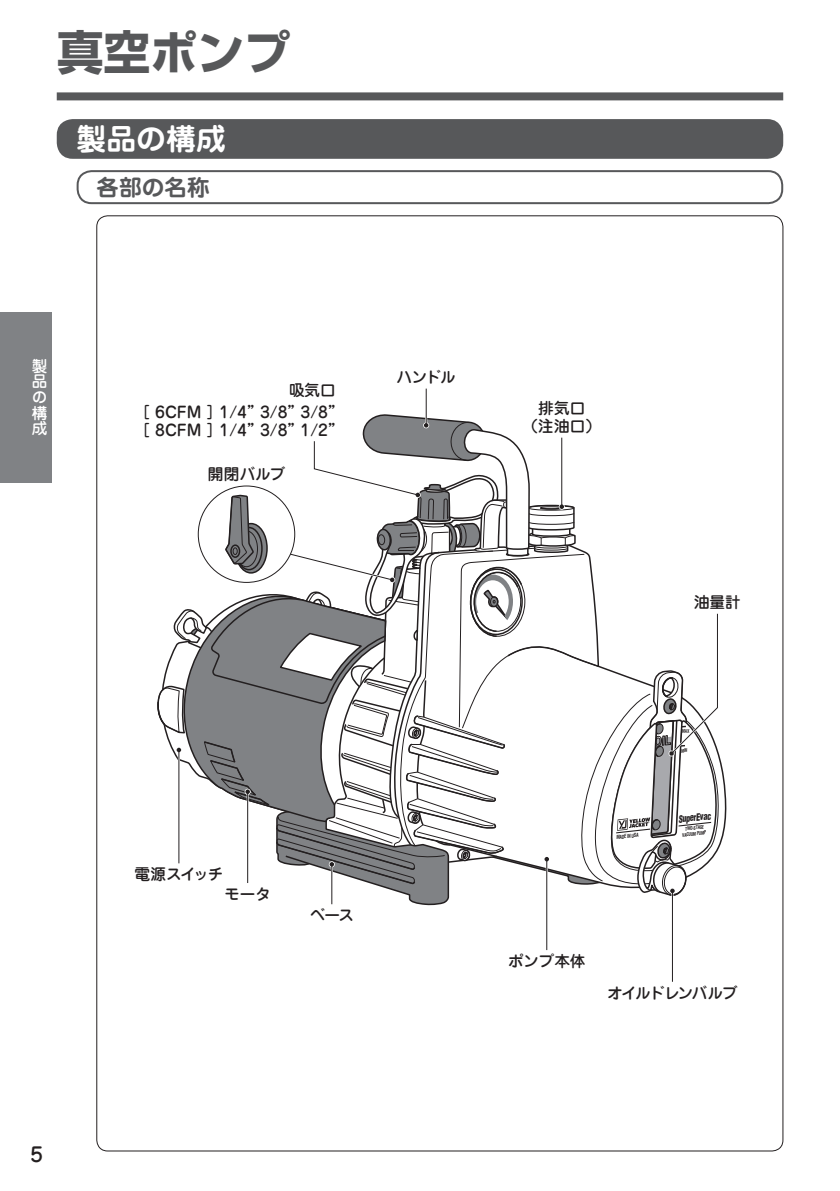
<style>
.page{position:relative;width:840px;height:1191px;background:#fff}
.page>*{position:absolute;margin:0;border:0;box-sizing:border-box;transform-origin:0 0}
.t1{font:700 46.8px "Shin Go Pro";color:#57585a}
.t2{font:700 29.8px "Jun 501 Pro";color:#fff}
.t3{font:700 22.6px "Jun 501 Pro";color:#57585a}
.t4{font:500 19.8px "Jun 34 Pro";color:#231f20}
.t5{font:500 15.6px/18px "Jun 34 Pro";color:#231f20;text-align:center}
.t6{font:500 15.6px "Jun 34 Pro";letter-spacing:-.09em;color:#231f20}
.t7{font:500 15.6px/15.6px "Jun 34 Pro";color:#fff;text-align:justify}
.t8{font:italic 900 condensed 9.8px "Helvetica LT Std";color:#231f20;scale:.82 1}
.t9{font:italic 700 condensed 5.2px "Helvetica LT Std";color:#231f20;scale:.82 1}
.t10{font:italic 700 condensed 5px "Helvetica LT Std";color:#231f20;scale:.82 1}
</style>
<div class="page">
<div style="left:57px;top:92px;width:725px;height:8px;background:#57585a"></div>
<div style="left:57px;top:119px;width:725px;height:40px;background:#57585a;border-radius:16px"></div>
<hr style="left:671px;top:891px;width:1px;height:90px;background:#231f20">
<hr style="left:546px;top:859px;width:1px;height:91px;background:#231f20">
<hr style="left:425px;top:388px;width:1px;height:37px;background:#231f20">
<div style="left:77px;top:170px;width:705px;height:34px;border:2px solid #57585a;border-radius:14px"></div>
<div style="left:0;top:312px;width:51px;height:170px;background:#808285"></div>
<svg style="left:157px;top:414px;width:563px;height:492px"></svg>
<h1 class="t1" style="left:57px;top:15px;width:235px">真空ポンプ</h1>
<h2 class="t2" style="left:77px;top:115px;width:150px">製品の構成</h2>
<h3 class="t3" style="left:96px;top:169px;width:115px">各部の名称</h3>
<p class="t7" style="left:32px;top:356px;width:17px">製品の構成</p>
<p class="t5" style="left:134px;top:377px;width:211px;line-height:22px;text-align:left;text-indent:154px">吸気口［ 6CFM ］1/4”3/8”3/8”</p>
<p class="t5" style="left:134px;top:419px;width:211px">［ 8CFM ］1/4”3/8”1/2”</p>
<p class="t5" style="left:208px;top:464px;width:79px">開閉バルブ</p>
<p class="t5" style="left:396px;top:366px;width:61px">ハンドル</p>
<p class="t5" style="left:522px;top:397px;width:80px">排気口<br>（注油口）</p>
<p class="t5" style="left:693px;top:591px;width:48px">油量計</p>
<p class="t4" style="left:31px;top:1138px;width:14px">5</p>
<p class="t5" style="left:134px;top:864px;width:91px">電源スイッチ</p>
<p class="t5" style="left:224px;top:883px;width:48px">モータ</p>
<p class="t5" style="left:309px;top:904px;width:46px">ベース</p>
<p class="t9" style="left:615px;top:834px;width:29px;rotate:-6deg">MADE IN USA</p>
<p class="t8" style="left:677px;top:813px;width:41px;rotate:-6deg">SuperEvac</p>
<p class="t10" style="left:684px;top:825px;width:25px;rotate:-6deg">TWO-STAGE</p>
<p class="t10" style="left:681px;top:832px;width:31px;rotate:-6deg">VACUUM PUMP</p>
<p class="t5" style="left:508px;top:950px;width:79px">ポンプ本体</p>
<p class="t6" style="left:607px;top:980px;width:131px">オイルドレンバルブ</p>
</div>
